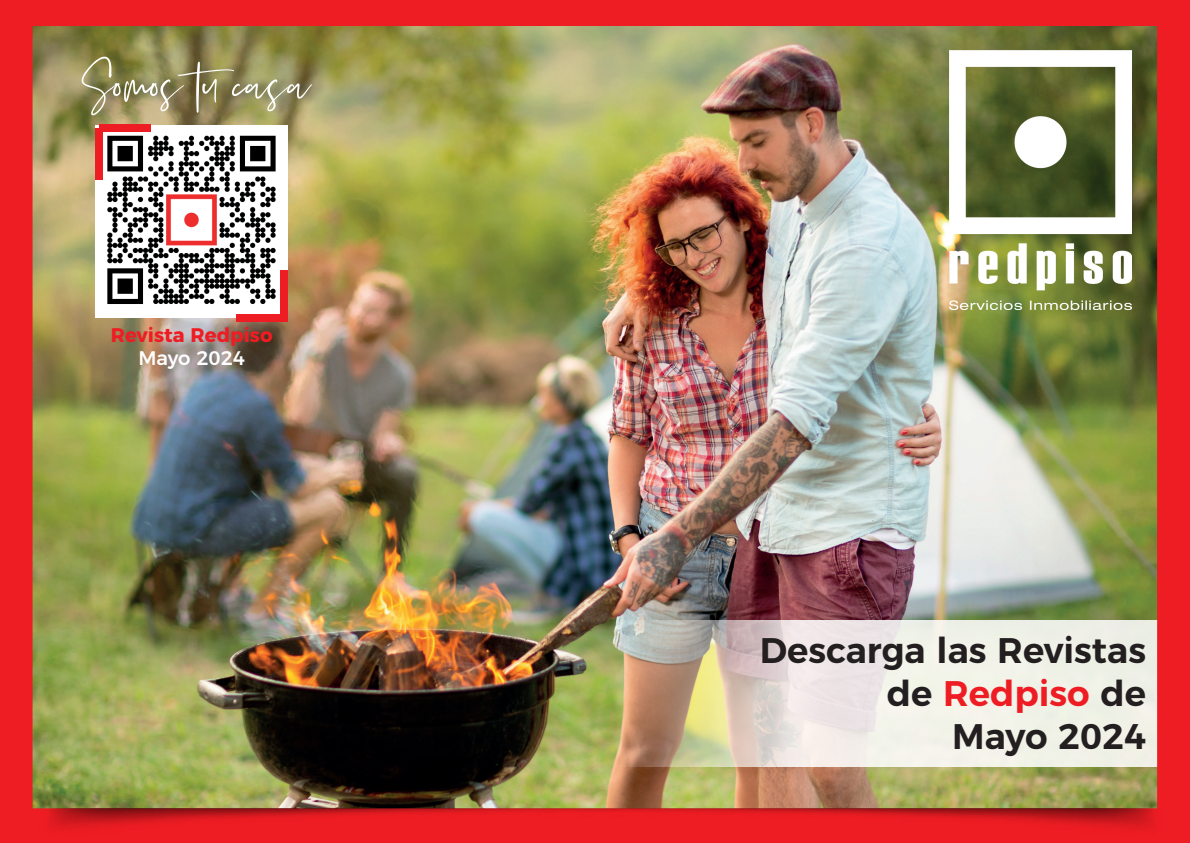
<style>
.page{position:relative;width:1190px;height:843px;background:#fff}
.page>*{position:absolute;margin:0;border:0;box-sizing:border-box;transform-origin:0 0}
.t1{font:61px "Silver South Script";color:#fff}
.t2{font:600 35.6px/42.7px "Montserrat";color:#231f20;text-align:right}
.t3{font:700 19.7px "Montserrat";color:#ee1d23}
.t4{font:500 19.7px "Montserrat";color:#fff}
.s1{color:#ee1d23}
</style>
<div class="page">
<img style="left:0;top:0;width:1189px;height:843px">
<img style="left:673px;top:808px;width:490px;height:28px">
<img style="left:38px;top:808px;width:635px;height:28px">
<img style="left:949px;top:50px;width:182px;height:259px">
<h1 class="t1" style="left:79px;top:49px;width:233px">Somos tu casa</h1>
<p class="t3" style="left:111px;top:318px;width:163px">Revista Redpiso</p>
<p class="t4" style="left:138px;top:342px;width:108px">Mayo 2024</p>
<p class="t2" style="left:759px;top:627px;width:388px">Descarga las Revistas de <span class="s1">Redpiso</span> de<br>Mayo 2024</p>
</div>
